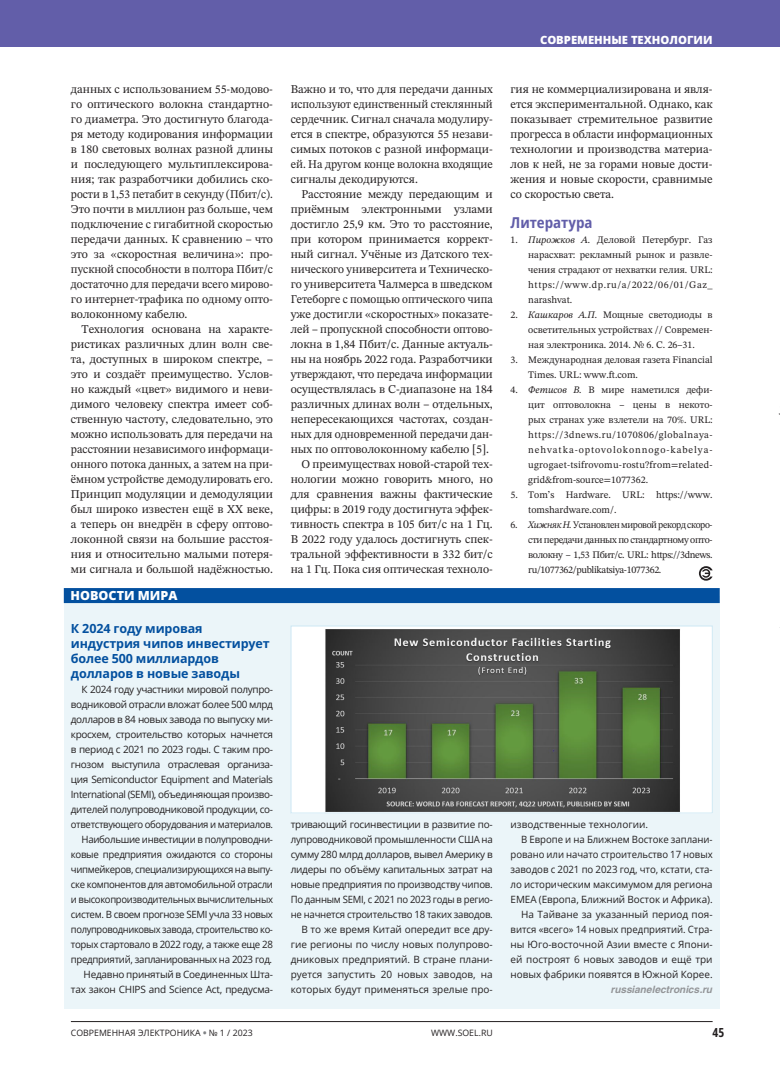
<style>
.page{position:relative;width:780px;height:1078px;background:#fff}
.page>*{position:absolute;margin:0;border:0;box-sizing:border-box;transform-origin:0 0}
.t1{font:700 semi-condensed 15px "Open Sans";color:#625ea9}
.t2{font:700 12.5px/15px "Open Sans";letter-spacing:-.01em;color:#03509f}
.t3{font:800 12.5px "Open Sans";color:#fff}
.t4{font:700 12.5px "Open Sans Condensed";color:#231f20}
.t5{font:11.88px/15px "STIX Two Text";color:#231f20;text-align:justify}
.t6{font:11.88px "STIX Two Text";color:#231f20;scale:.95 1}
.t7{font:800 11.25px "Open Sans";color:#fff}
.t8{font:10px/15px "Open Sans";letter-spacing:-.025em;color:#231f20;text-align:right}
.t9{font:10px/15px "STIX Two Text";color:#231f20;text-align:justify}
.t10{font:10px "Open Sans";color:#231f20}
.t11{font:10px "Open Sans";letter-spacing:-.005em;color:#231f20}
.t12{font:10px "Open Sans";color:#231f20;scale:.96 1}
.t13{font:10px "Open Sans";letter-spacing:-.005em;color:#231f20;scale:.95 1}
.t14{font:10px "Open Sans";letter-spacing:-.005em;color:#231f20;scale:.96 1}
.t15{font:italic 700 10px "Helios C";color:#939598}
.t16{font:8.75px "Open Sans";color:#231f20}
.s1{font-style:italic}
.s2{font-weight:800;color:#808285}
</style>
<div class="page">
<div style="left:0;top:0;width:18px;height:46px;background:#625ea9"></div>
<div style="left:18px;top:0;width:762px;height:46px;background:#625ea9"></div>
<hr style="left:71px;top:1020px;width:641px;height:1px;background:#231f20">
<div style="left:64px;top:596px;width:655px;height:412px;background:#ebf5f9"></div>
<div style="left:64px;top:588px;width:655px;height:15px;background:#03509f"></div>
<hr style="left:779px;top:65px;width:1px;height:360px;background:#c7c8ca">
<hr style="left:779px;top:453px;width:1px;height:318px;background:#cee8f4">
<svg style="left:698px;top:566px;width:14px;height:14px"></svg>
<div style="left:291px;top:626px;width:421px;height:186px;background:#fff"></div>
<img style="left:325px;top:629px;width:355px;height:182px">
<div style="left:291px;top:625px;width:421px;height:188px;border:1px solid #cee8f4"></div>
<p class="t5" style="left:71px;top:81px;width:203px">данных с использованием 55-модово&shy;го оптического волокна стандартно&shy;го диаметра. Это достигнуто благода&shy;ря методу кодирования информации в 180 световых волнах разной длины и последующего мультиплексирова&shy;ния; так разработчики добились ско&shy;рости в 1,53 петабит в секунду (Пбит/с).<br>Это почти в миллион раз больше, чем подключение с гигабитной скоростью передачи данных. К сравнению – что это за «скоростная величина»: про&shy;пускной способности в полтора Пбит/с достаточно для передачи всего мирово&shy;го интернет-трафика по одному опто&shy;волоконному кабелю.</p>
<p class="t5" style="left:71px;top:321px;width:203px;text-indent:11px">Технология основана на характе&shy;ристиках различных длин волн све&shy;та, доступных в широком спектре, – это и создаёт преимущество. Услов&shy;но каждый «цвет» видимого и неви&shy;димого человеку спектра имеет соб&shy;ственную частоту, следовательно, это можно использовать для передачи на расстоянии независимого информаци&shy;онного потока данных, а затем на при&shy;ёмном устройстве демодулировать его.<br>Принцип модуляции и демодуляции был широко известен ещё в ХХ веке, а теперь он внедрён в сферу оптово&shy;локонной связи на большие расстоя&shy;ния и относительно малыми потеря&shy;ми сигнала и большой надёжностью.</p>
<p class="t3" style="left:71px;top:586px;width:108px">НОВОСТИ МИРА</p>
<p class="t2" style="left:71px;top:620px;width:200px">К 2024 году мировая индустрия чипов инвестирует более 500 миллиардов долларов в новые заводы</p>
<p class="t8" style="left:71px;top:681px;width:204px">К 2024 году участники мировой полупро&shy;водниковой отрасли вложат более 500 млрд долларов в 84 новых завода по выпуску ми&shy;кросхем, строительство которых начнется в период с 2021 по 2023 годы. С таким про&shy;гнозом выступила отраслевая организа&shy;ция Semiconductor Equipment and Materials International (SEMI), объединяющая произво&shy;дителей полупроводниковой продукции, со&shy;ответствующего оборудования и материалов.<br>Наибольшие инвестиции в полупроводни&shy;ковые предприятия ожидаются со стороны чипмейкеров, специализирующихся на выпу&shy;ске компонентов для автомобильной отрасли и высокопроизводительных вычислительных систем. В своем прогнозе SEMI учла 33 новых полупроводниковых завода, строительство ко&shy;торых стартовало в 2022 году, а также еще 28 предприятий, запланированных на 2023 год.<br>Недавно принятый в Соединенных Шта&shy;тах закон CHIPS and Science Act, предусма-</p>
<p class="t5" style="left:291px;top:81px;width:203px">Важно и то, что для передачи данных используют единственный стеклянный сердечник. Сигнал сначала модулиру&shy;ется в спектре, образуются 55 незави&shy;симых потоков с разной информаци&shy;ей. На другом конце волокна входящие сигналы декодируются.</p>
<p class="t5" style="left:301px;top:186px;width:193px">Расстояние между передающим и</p>
<p class="t5" style="left:291px;top:201px;width:203px">приёмным электронными узлами</p>
<p class="t5" style="left:291px;top:216px;width:203px">достигло 25,9 км. Это то расстояние,</p>
<p class="t5" style="left:291px;top:231px;width:203px">при котором принимается коррект-</p>
<p class="t5" style="left:291px;top:246px;width:203px">ный сигнал. Учёные из Датского тех-</p>
<p class="t5" style="left:291px;top:261px;width:203px">нического университета и Техническо-</p>
<p class="t5" style="left:291px;top:276px;width:203px">го университета Чалмерса в шведском</p>
<p class="t6" style="left:291px;top:290px;width:214px">Гетеборге с помощью оптического чипа</p>
<p class="t5" style="left:291px;top:306px;width:203px">уже достигли «скоростных» показате-</p>
<p class="t5" style="left:291px;top:321px;width:203px">лей – пропускной способности оптово-</p>
<p class="t5" style="left:291px;top:336px;width:203px">локна в 1,84 Пбит/с. Данные актуаль-</p>
<p class="t5" style="left:291px;top:351px;width:203px">ны на ноябрь 2022 года. Разработчики</p>
<p class="t6" style="left:291px;top:365px;width:214px">утверждают, что передача информации</p>
<p class="t5" style="left:291px;top:381px;width:203px">осуществлялась в C-диапазоне на 184</p>
<p class="t5" style="left:291px;top:396px;width:203px">различных длинах волн – отдельных,</p>
<p class="t5" style="left:291px;top:411px;width:203px">непересекающихся частотах, создан-</p>
<p class="t5" style="left:291px;top:426px;width:203px">ных для одновременной передачи дан-</p>
<p class="t5" style="left:291px;top:441px;width:200px">ных по оптоволоконному кабелю [5].</p>
<p class="t5" style="left:301px;top:456px;width:193px">О преимуществах новой-старой тех-</p>
<p class="t5" style="left:291px;top:471px;width:203px">нологии можно говорить много, но</p>
<p class="t5" style="left:291px;top:486px;width:203px">для сравнения важны фактические</p>
<p class="t5" style="left:291px;top:501px;width:203px">цифры: в 2019 году достигнута эффек-</p>
<p class="t5" style="left:291px;top:516px;width:203px">тивность спектра в 105 бит/с на 1 Гц.</p>
<p class="t5" style="left:291px;top:531px;width:203px">В 2022 году удалось достигнуть спек-</p>
<p class="t5" style="left:291px;top:546px;width:203px">тральной эффективности в 332 бит/с</p>
<p class="t5" style="left:291px;top:561px;width:203px">на 1 Гц. Пока сия оптическая техноло-</p>
<p class="t7" style="left:540px;top:32px;width:174px">СОВРЕМЕННЫЕ ТЕХНОЛОГИИ</p>
<p class="t5" style="left:510px;top:81px;width:203px">гия не коммерциализирована и явля&shy;ется экспериментальной. Однако, как показывает стремительное развитие прогресса в области информационных технологии и производства материа&shy;лов к ней, не за горами новые дости&shy;жения и новые скорости, сравнимые со скоростью света.</p>
<p class="t1" style="left:510px;top:212px;width:83px">Литература</p>
<p class="t9" style="left:528px;top:232px;width:186px;text-indent:-18px">1. <span class="s1">Пирожков А.</span> Деловой Петербург. Газ нарасхват: рекламный рынок и развле&shy;чения страдают от нехватки гелия. URL: https://www.dp.ru/a/2022/06/01/Gaz_ narashvat.</p>
<p class="t9" style="left:528px;top:307px;width:186px;text-indent:-18px">2. <span class="s1">Кашкаров А.П.</span> Мощные светодиоды в осветительных устройствах // Современ&shy;ная электроника. 2014. № 6. С. 26–31.</p>
<p class="t9" style="left:528px;top:352px;width:186px;text-indent:-18px">3. Международная деловая газета Financial<br>Times. URL: www.ft.com.</p>
<p class="t9" style="left:528px;top:382px;width:186px;text-indent:-18px">4. <span class="s1">Фетисов В.</span> В мире наметился дефи&shy;цит оптоволокна – цены в некото&shy;рых странах уже взлетели на 70%. URL: https://3dnews.ru/1070806/globalnaya&shy;nehvatka-optovolokonnogo-kabelya&shy;ugrogaet-tsifrovomu-rostu?from=related&shy;grid&amp;from-source=1077362.</p>
<p class="t9" style="left:528px;top:487px;width:186px;text-indent:-18px">5. Tom’s Hardware. URL: https://www. tomshardware.com/.</p>
<p class="t9" style="left:528px;top:517px;width:186px;text-indent:-18px">6. <span class="s1">Хижняк Н.</span> Установлен мировой рекорд скоро&shy;сти передачи данных по стандартному опто&shy;волокну – 1,53 Пбит/с. URL: https://3dnews. ru/1077362/publikatsiya-1077362.</p>
<p class="t8" style="left:291px;top:816px;width:204px">тривающий госинвестиции в развитие по&shy;лупроводниковой промышленности США на сумму 280 млрд долларов, вывел Америку в лидеры по объёму капитальных затрат на новые предприятия по производству чипов.<br>По данным SEMI, с 2021 по 2023 годы в регио&shy;не начнется строительство 18 таких заводов.<br>В то же время Китай опередит все дру&shy;гие регионы по числу новых полупрово&shy;дниковых предприятий. В стране плани&shy;руется запустить 20 новых заводов, на которых будут применяться зрелые про-</p>
<p class="t10" style="left:510px;top:817px;width:139px">изводственные технологии.</p>
<p class="t14" style="left:521px;top:832px;width:201px">В Европе и на Ближнем Востоке заплани-</p>
<p class="t13" style="left:510px;top:847px;width:214px">ровано или начато строительство 17 новых</p>
<p class="t11" style="left:510px;top:862px;width:203px">заводов с 2021 по 2023 год, что, кстати, ста-</p>
<p class="t11" style="left:510px;top:877px;width:203px">ло историческим максимумом для региона</p>
<p class="t11" style="left:510px;top:892px;width:204px">EMEA (Европа, Ближний Восток и Африка).</p>
<p class="t10" style="left:521px;top:907px;width:193px">На Тайване за указанный период поя-</p>
<p class="t12" style="left:510px;top:922px;width:212px">вится «всего» 14 новых предприятий. Стра-</p>
<p class="t10" style="left:510px;top:937px;width:203px">ны Юго-восточной Азии вместе с Япони-</p>
<p class="t10" style="left:510px;top:952px;width:203px">ей построят 6 новых заводов и ещё три</p>
<p class="t10" style="left:510px;top:967px;width:203px">новых фабрики появятся в Южной Корее.</p>
<p class="t15" style="left:611px;top:983px;width:103px">russianelectronics.ru</p>
<p class="t16" style="left:71px;top:1026px;width:183px">СОВРЕМЕННАЯ ЭЛЕКТРОНИКА <span class="s2">•</span> № 1 / 2023</p>
<p class="t16" style="left:431px;top:1026px;width:63px">WWW.SOEL.RU</p>
<p class="t4" style="left:712px;top:1023px;width:13px">45</p>
</div>
